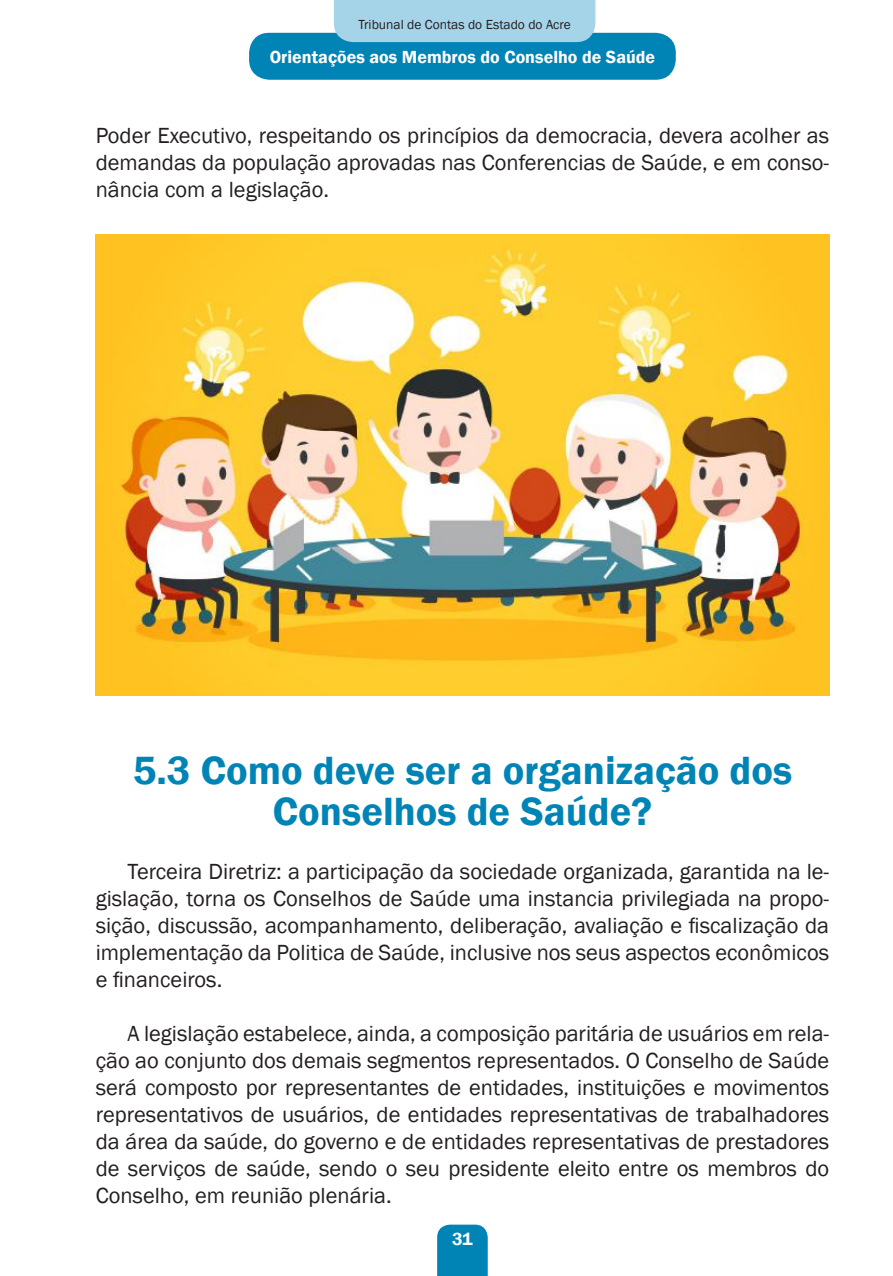
<style>
.page{position:relative;width:893px;height:1276px;background:#fff}
.page>*{position:absolute;margin:0;border:0;box-sizing:border-box;transform-origin:0 0}
.t1{font:600 40.5px/40.5px "Franklin Gothic";color:#0084b6;text-align:center}
.t2{font:22.5px/27px "Franklin Gothic";color:#241f1f;text-align:justify}
.t3{font:600 18px "Franklin Gothic";color:#fff}
.t4{font:13.5px "Franklin Gothic";color:#241f1f}
</style>
<div class="page">
<svg style="left:437px;top:1224px;width:51px;height:52px;background:#0b89b9"></svg>
<div style="left:249px;top:33px;width:427px;height:47px;background:#0084b6;border-radius:20px"></div>
<div style="left:334px;top:0;width:261px;height:42px;background:#a5d3e8"></div>
<img style="left:96px;top:234px;width:733px;height:461px">
<p class="t4" style="left:359px;top:16px;width:214px">Tribunal de Contas do Estado do Acre</p>
<p class="t3" style="left:270px;top:46px;width:387px">Orientações aos Membros do Conselho de Saúde</p>
<p class="t2" style="left:96px;top:123px;width:735px">Poder Executivo, respeitando os princípios da democracia, devera acolher as demandas da população aprovadas nas Conferencias de Saúde, e em conso&shy;nância com a legislação.</p>
<h1 class="t1" style="left:133px;top:751px;width:661px">5.3 Como deve ser a organização dos<br>Conselhos de Saúde?</h1>
<p class="t2" style="left:96px;top:858px;width:735px;text-indent:32px">Terceira Diretriz: a participação da sociedade organizada, garantida na le&shy;gislação, torna os Conselhos de Saúde uma instancia privilegiada na propo&shy;sição, discussão, acompanhamento, deliberação, avaliação e fiscalização da implementação da Politica de Saúde, inclusive nos seus aspectos econômicos e financeiros.</p>
<p class="t2" style="left:96px;top:1020px;width:735px;text-indent:32px">A legislação estabelece, ainda, a composição paritária de usuários em rela&shy;ção ao conjunto dos demais segmentos representados. O Conselho de Saúde será composto por representantes de entidades, instituições e movimentos representativos de usuários, de entidades representativas de trabalhadores da área da saúde, do governo e de entidades representativas de prestadores de serviços de saúde, sendo o seu presidente eleito entre os membros do Conselho, em reunião plenária.</p>
<p class="t3" style="left:452px;top:1228px;width:22px">31</p>
</div>
